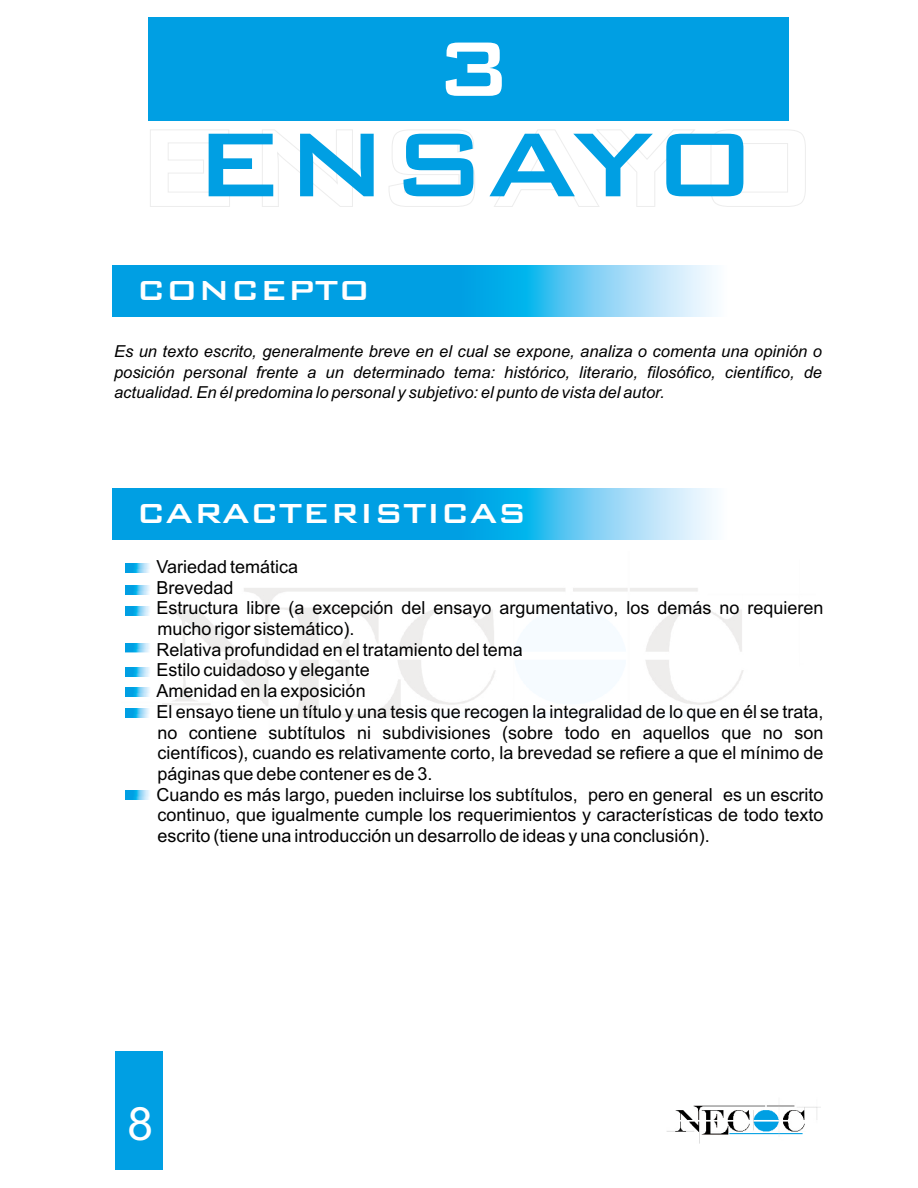
<style>
.page{position:relative;width:918px;height:1188px;background:#fff}
.page>*{position:absolute;margin:0;border:0;box-sizing:border-box;transform-origin:0 0}
.t1{font:500 121.2px "Bank Gothic BT";letter-spacing:-.02em;color:#009fe3}
.t2{font:500 103.2px "Bank Gothic BT";color:#fff}
.t3{font:46.05px "Arial";color:#fff}
.t4{font:500 36.9px "Bank Gothic BT";color:#fff}
.t5{font:18px/20.7px "Arial";color:#000}
.t6{font:italic 16.5px/20.7px "Arial";color:#000;text-align:justify}
</style>
<div class="page">
<div style="left:115px;top:1051px;width:48px;height:119px;background:#009fe3"></div>
<img style="left:666px;top:1105px;width:154px;height:39px">
<img style="left:125px;top:563px;width:619px;height:154px">
<div style="left:148px;top:17px;width:640px;height:104px;background:#009fe3"></div>
<svg style="left:150px;top:130px;width:80px;height:77px"></svg>
<svg style="left:262px;top:130px;width:91px;height:77px"></svg>
<svg style="left:389px;top:130px;width:86px;height:77px"></svg>
<svg style="left:494px;top:130px;width:201px;height:77px"></svg>
<svg style="left:711px;top:130px;width:95px;height:77px"></svg>
<img style="left:125px;top:585px;width:25px;height:9px">
<img style="left:125px;top:606px;width:25px;height:9px">
<img style="left:125px;top:564px;width:25px;height:9px">
<img style="left:125px;top:644px;width:25px;height:9px">
<img style="left:125px;top:667px;width:25px;height:9px">
<img style="left:125px;top:687px;width:25px;height:9px">
<img style="left:125px;top:709px;width:25px;height:9px">
<img style="left:125px;top:791px;width:25px;height:9px">
<img style="left:113px;top:265px;width:603px;height:51px">
<img style="left:113px;top:488px;width:603px;height:51px">
<h2 class="t2" style="left:434px;top:-7px;width:81px">3</h2>
<h1 class="t1" style="left:193px;top:75px;width:567px">ENSAYO</h1>
<h3 class="t4" style="left:136px;top:263px;width:235px">CONCEPTO</h3>
<p class="t6" style="left:114px;top:342px;width:710px">Es un texto escrito, generalmente breve en el cual se expone, analiza o comenta una opinión o posición personal frente a un determinado tema: histórico, literario, filosófico, científico, de actualidad. En él predomina lo personal y subjetivo: el punto de vista del autor.</p>
<h3 class="t4" style="left:136px;top:486px;width:392px">CARACTERISTICAS</h3>
<p class="t5" style="left:156px;top:558px;width:669px">Variedad temática<br>Brevedad<br>Estructura libre (a excepción del ensayo argumentativo, los demás no requieren mucho rigor sistemático).<br>Relativa profundidad en el tratamiento del tema<br>Estilo cuidadoso y elegante<br>Amenidad en la exposición<br>El ensayo tiene un título y una tesis que recogen la integralidad de lo que en él se trata, no contiene subtítulos ni subdivisiones (sobre todo en aquellos que no son científicos), cuando es relativamente corto, la brevedad se refiere a que el mínimo de páginas que debe contener es de 3.<br>Cuando es más largo, pueden incluirse los subtítulos, pero en general es un escrito continuo, que igualmente cumple los requerimientos y características de todo texto escrito (tiene una introducción un desarrollo de ideas y una conclusión).</p>
<h3 class="t3" style="left:127px;top:1094px;width:27px">8</h3>
</div>
